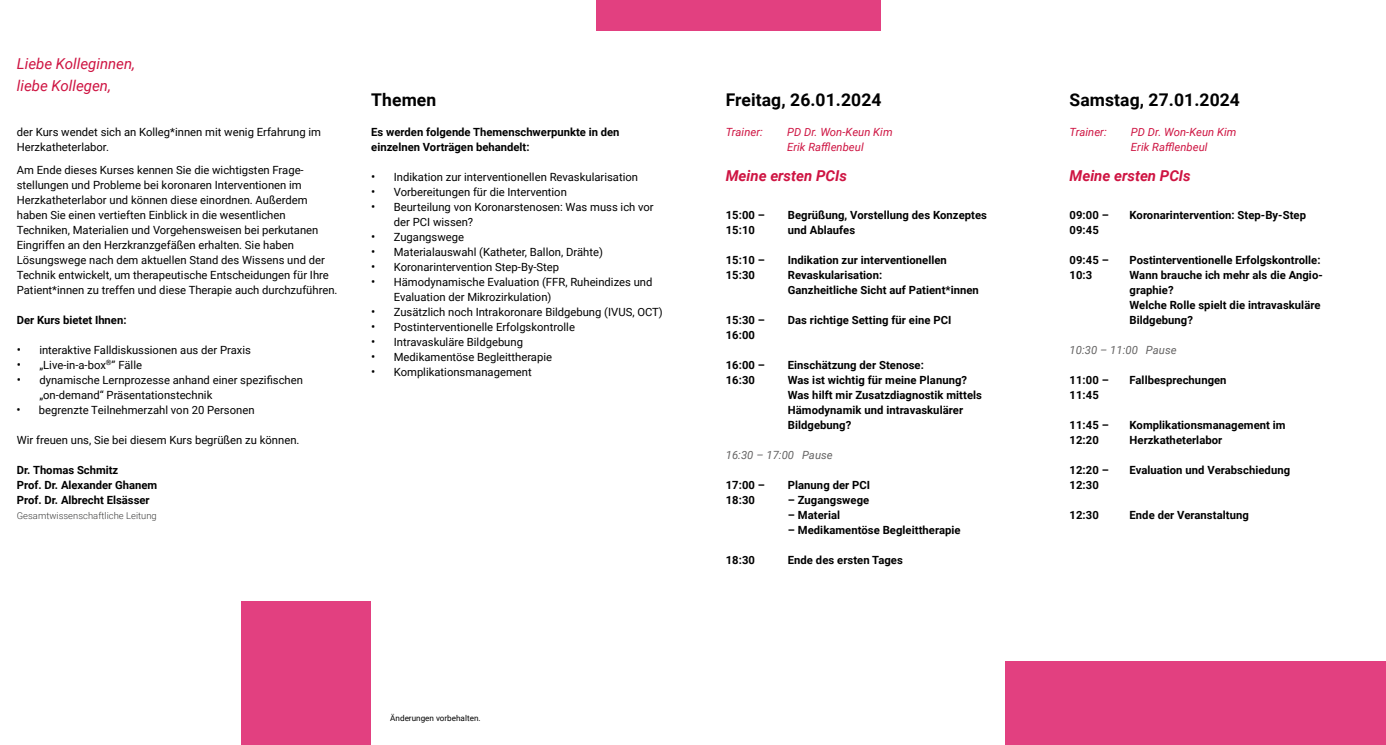
<style>
.page{position:relative;width:1386px;height:745px;background:#fff}
.page>*{position:absolute;margin:0;border:0;box-sizing:border-box;transform-origin:0 0}
.t1{font:700 17.5px "Roboto";letter-spacing:.005em;color:#000}
.t2{font:italic 15px/22.5px "Roboto";color:#ce1442}
.t3{font:italic 700 15px "Roboto";color:#ce1442}
.t4{font:11.25px/15px "Roboto";color:#000}
.t5{font:700 11.25px/15px "Roboto";letter-spacing:.005em;color:#000}
.t6{font:italic 11.25px/15px "Roboto";letter-spacing:.005em;color:#ce1442}
.t7{font:italic 11.25px "Roboto";letter-spacing:.005em;color:#646363}
.t8{font:300 9.38px "Roboto";letter-spacing:.005em;color:#3c3c3b}
.t9{font:8.12px "Roboto";color:#000}
.s1{font-size:12.5px}
</style>
<div class="page">
<div style="left:596px;top:0;width:285px;height:31px;background:#e24080"></div>
<div style="left:1005px;top:661px;width:380px;height:83px;background:#e24080"></div>
<div style="left:241px;top:601px;width:130px;height:143px;background:#e24080"></div>
<h2 class="t2" style="left:17px;top:51px;width:120px">Liebe Kolleginnen, liebe Kollegen,</h2>
<p class="t4" style="left:17px;top:124px;width:306px">der Kurs wendet sich an Kolleg*innen mit wenig Erfahrung im<br>Herzkatheterlabor.</p>
<p class="t4" style="left:17px;top:162px;width:322px">Am Ende dieses Kurses kennen Sie die wichtigsten Frage&shy;stellungen und Probleme bei koronaren Interventionen im Herzkatheterlabor und können diese einordnen. Außerdem haben Sie einen vertieften Einblick in die wesentlichen Techniken, Materialien und Vorgehensweisen bei perkutanen Eingriffen an den Herzkranzgefäßen erhalten. Sie haben Lösungswege nach dem aktuellen Stand des Wissens und der Technik entwickelt, um therapeutische Entscheidungen für Ihre Patient*innen zu treffen und diese Therapie auch durchzuführen.</p>
<p class="t5" style="left:17px;top:312px;width:111px">Der Kurs bietet Ihnen:</p>
<p class="t4" style="left:17px;top:342px;width:236px"><span class="s1">•</span> interaktive Falldiskussionen aus der Praxis</p>
<p class="t4" style="left:17px;top:357px;width:127px"><span class="s1">•</span> „Live-in-a-box<sup>®</sup>” Fälle</p>
<p class="t4" style="left:39px;top:372px;width:265px;text-indent:-22px"><span class="s1">•</span> dynamische Lernprozesse anhand einer spezifischen „on-demand“ Präsentationstechnik</p>
<p class="t4" style="left:16px;top:401px;width:240px"><span class="s1">•</span> begrenzte Teilnehmerzahl von 20 Personen</p>
<p class="t4" style="left:17px;top:432px;width:284px">Wir freuen uns, Sie bei diesem Kurs begrüßen zu können.</p>
<p class="t5" style="left:17px;top:462px;width:142px">Dr. Thomas Schmitz<br>Prof. Dr. Alexander Ghanem<br>Prof. Dr. Albrecht Elsässer</p>
<p class="t8" style="left:17px;top:509px;width:141px">Gesamtwissenschaftliche Leitung</p>
<h1 class="t1" style="left:371px;top:88px;width:66px">Themen</h1>
<p class="t5" style="left:371px;top:124px;width:250px">Es werden folgende Themenschwerpunkte in den einzelnen Vorträgen behandelt:</p>
<p class="t4" style="left:371px;top:169px;width:268px"><span class="s1">•</span> Indikation zur interventionellen Revaskularisation</p>
<p class="t4" style="left:371px;top:184px;width:197px"><span class="s1">•</span> Vorbereitungen für die Intervention</p>
<p class="t4" style="left:394px;top:199px;width:261px;text-indent:-22px"><span class="s1">•</span> Beurteilung von Koronarstenosen: Was muss ich vor der PCI wissen?</p>
<p class="t4" style="left:371px;top:229px;width:94px"><span class="s1">•</span> Zugangswege</p>
<p class="t4" style="left:371px;top:244px;width:233px"><span class="s1">•</span> Materialauswahl (Katheter, Ballon, Drähte)</p>
<p class="t4" style="left:371px;top:259px;width:189px"><span class="s1">•</span> Koronarintervention Step-By-Step</p>
<p class="t4" style="left:394px;top:274px;width:260px;text-indent:-22px"><span class="s1">•</span> Hämodynamische Evaluation (FFR, Ruheindizes und<br>Evaluation der Mikrozirkulation)</p>
<p class="t4" style="left:371px;top:304px;width:293px"><span class="s1">•</span> Zusätzlich noch Intrakoronare Bildgebung (IVUS, OCT)</p>
<p class="t4" style="left:371px;top:319px;width:205px"><span class="s1">•</span> Postinterventionelle Erfolgskontrolle</p>
<p class="t4" style="left:371px;top:334px;width:153px"><span class="s1">•</span> Intravaskuläre Bildgebung</p>
<p class="t4" style="left:371px;top:349px;width:182px"><span class="s1">•</span> Medikamentöse Begleittherapie</p>
<p class="t4" style="left:371px;top:364px;width:162px"><span class="s1">•</span> Komplikationsmanagement</p>
<p class="t9" style="left:390px;top:712px;width:92px">Änderungen vorbehalten.</p>
<h1 class="t1" style="left:725px;top:88px;width:157px">Freitag, 26.01.2024</h1>
<p class="t6" style="left:725px;top:124px;width:39px">Trainer:</p>
<p class="t6" style="left:787px;top:124px;width:107px">PD Dr. Won-Keun Kim<br>Erik Rafflenbeul</p>
<h2 class="t3" style="left:725px;top:165px;width:123px">Meine ersten PCIs</h2>
<p class="t5" style="left:725px;top:207px;width:41px">15:00 –<br>15:10</p>
<p class="t5" style="left:788px;top:207px;width:201px">Begrüßung, Vorstellung des Konzeptes und Ablaufes</p>
<p class="t5" style="left:725px;top:252px;width:41px">15:10 –<br>15:30</p>
<p class="t5" style="left:788px;top:252px;width:192px">Indikation zur interventionellen<br>Revaskularisation:<br>Ganzheitliche Sicht auf Patient*innen</p>
<p class="t5" style="left:725px;top:312px;width:41px">15:30 –<br>16:00</p>
<p class="t5" style="left:788px;top:312px;width:165px">Das richtige Setting für eine PCI</p>
<p class="t5" style="left:725px;top:357px;width:41px">16:00 –<br>16:30</p>
<p class="t5" style="left:788px;top:357px;width:196px">Einschätzung der Stenose:<br>Was ist wichtig für meine Planung?<br>Was hilft mir Zusatzdiagnostik mittels<br>Hämodynamik und intravaskulärer<br>Bildgebung?</p>
<p class="t7" style="left:725px;top:447px;width:108px">16:30 – 17:00 Pause</p>
<p class="t5" style="left:725px;top:477px;width:41px">17:00 –<br>18:30</p>
<p class="t5" style="left:788px;top:477px;width:84px">Planung der PCI</p>
<p class="t5" style="left:788px;top:492px;width:83px">– Zugangswege</p>
<p class="t5" style="left:788px;top:507px;width:54px">– Material</p>
<p class="t5" style="left:788px;top:522px;width:174px">– Medikamentöse Begleittherapie</p>
<p class="t5" style="left:725px;top:552px;width:31px">18:30</p>
<p class="t5" style="left:788px;top:552px;width:116px">Ende des ersten Tages</p>
<h1 class="t1" style="left:1069px;top:88px;width:172px">Samstag, 27.01.2024</h1>
<p class="t6" style="left:1069px;top:124px;width:39px">Trainer:</p>
<p class="t6" style="left:1130px;top:124px;width:107px">PD Dr. Won-Keun Kim<br>Erik Rafflenbeul</p>
<h2 class="t3" style="left:1069px;top:165px;width:123px">Meine ersten PCIs</h2>
<p class="t5" style="left:1069px;top:207px;width:41px">09:00 –<br>09:45</p>
<p class="t5" style="left:1129px;top:207px;width:178px">Koronarintervention: Step-By-Step</p>
<p class="t5" style="left:1069px;top:252px;width:41px">09:45 –<br>10:3</p>
<p class="t5" style="left:1129px;top:252px;width:195px">Postinterventionelle Erfolgskontrolle:<br>Wann brauche ich mehr als die Angio&shy;graphie?<br>Welche Rolle spielt die intravaskuläre<br>Bildgebung?</p>
<p class="t7" style="left:1069px;top:342px;width:108px">10:30 – 11:00 Pause</p>
<p class="t5" style="left:1069px;top:372px;width:41px">11:00 –<br>11:45</p>
<p class="t5" style="left:1129px;top:372px;width:99px">Fallbesprechungen</p>
<p class="t5" style="left:1069px;top:417px;width:41px">11:45 –<br>12:20</p>
<p class="t5" style="left:1129px;top:417px;width:158px">Komplikationsmanagement im<br>Herzkatheterlabor</p>
<p class="t5" style="left:1069px;top:462px;width:41px">12:20 –<br>12:30</p>
<p class="t5" style="left:1129px;top:462px;width:162px">Evaluation und Verabschiedung</p>
<p class="t5" style="left:1069px;top:507px;width:31px">12:30</p>
<p class="t5" style="left:1129px;top:507px;width:121px">Ende der Veranstaltung</p>
</div>
